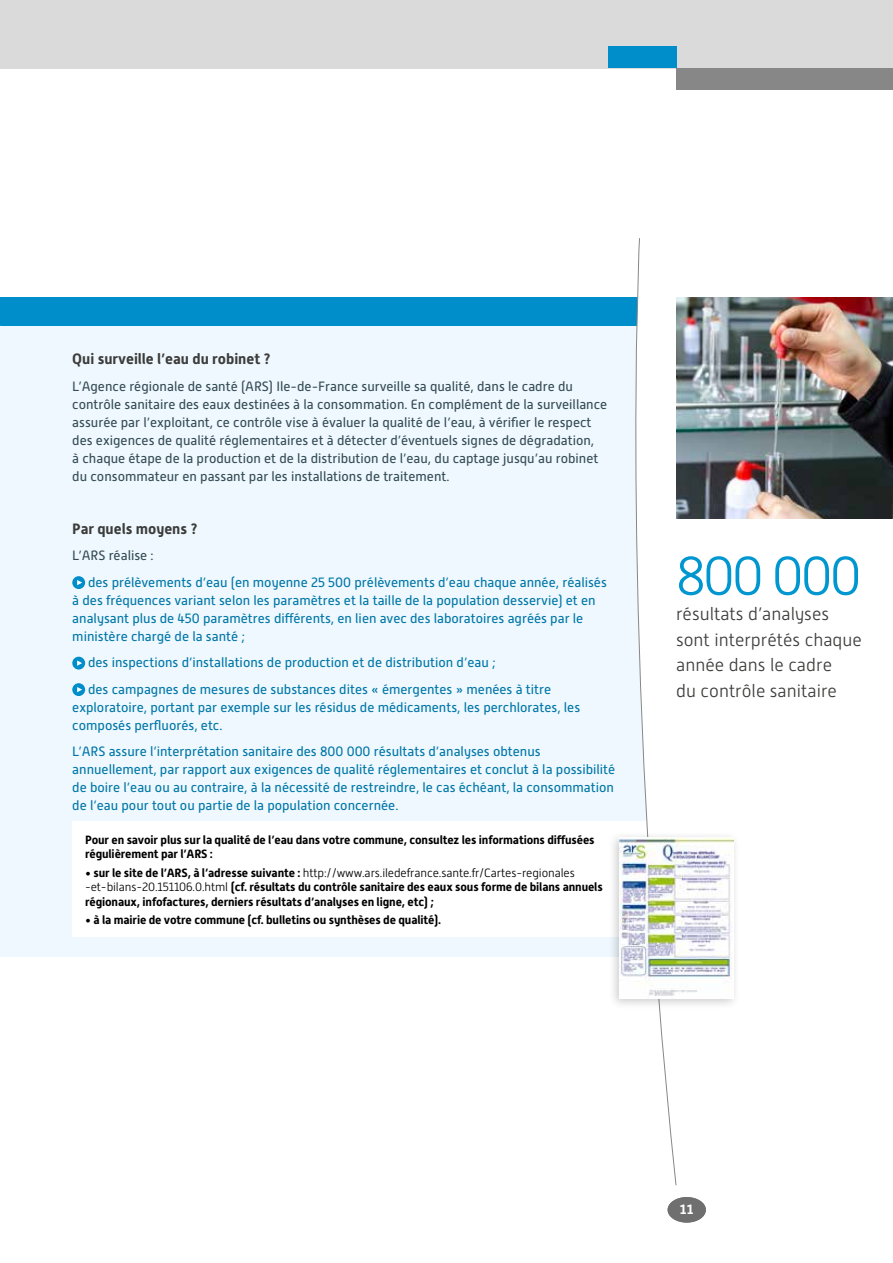
<style>
.page{position:relative;width:893px;height:1263px;background:#fff}
.page>*{position:absolute;margin:0;border:0;box-sizing:border-box;transform-origin:0 0}
.t1{font:300 54px "Alwyn New";letter-spacing:-.05em;color:#0097d0}
.t2{font:300 18px/25.5px "Alwyn New";color:#3c3c3b}
.t3{font:700 15px "Alwyn New";color:#3c3c3b}
.t4{font:13.5px/18px "Alwyn New";color:#0076a7}
.t5{font:13.5px/18px "Alwyn New";color:#354b54}
.t6{font:700 13.5px "Alwyn New";color:#fff}
.t7{font:700 12px/14.4px "Alwyn New";letter-spacing:-.01em;color:#000}
.s1{font-weight:300}
</style>
<div class="page">
<div style="left:0;top:326px;width:676px;height:630px;background:#eef8fe"></div>
<div style="left:0;top:298px;width:676px;height:28px;background:#008eca"></div>
<div style="left:72px;top:576px;width:13px;height:13px;background:#008eca;border-radius:50%"></div>
<svg style="left:77px;top:580px;width:5px;height:5px"></svg>
<div style="left:72px;top:657px;width:13px;height:12px;background:#008eca;border-radius:50%"></div>
<svg style="left:77px;top:660px;width:5px;height:6px"></svg>
<div style="left:72px;top:683px;width:13px;height:13px;background:#008eca;border-radius:50%"></div>
<svg style="left:77px;top:687px;width:5px;height:5px"></svg>
<div style="left:72px;top:821px;width:625px;height:116px;background:#fff"></div>
<div style="left:0;top:0;width:893px;height:68px;background:#dadada"></div>
<div style="left:608px;top:47px;width:68px;height:21px;background:#008eca"></div>
<div style="left:676px;top:68px;width:217px;height:21px;background:#878787"></div>
<div style="left:668px;top:1197px;width:38px;height:25px;background:#706f6f;border-radius:50%"></div>
<svg style="left:619px;top:238px;width:57px;height:948px"></svg>
<img style="left:676px;top:298px;width:217px;height:221px">
<div style="left:608px;top:830px;width:132px;height:180px;background:#000;opacity:.2"></div>
<img style="left:619px;top:837px;width:114px;height:162px">
<p class="t3" style="left:72px;top:350px;width:200px">Qui surveille l’eau du robinet ?</p>
<p class="t5" style="left:72px;top:377px;width:537px">L’Agence régionale de santé (ARS) Ile-de-France surveille sa qualité, dans le cadre du contrôle sanitaire des eaux destinées à la consommation. En complément de la surveillance assurée par l’exploitant, ce contrôle vise à évaluer la qualité de l’eau, à vérifier le respect des exigences de qualité réglementaires et à détecter d’éventuels signes de dégradation,<br>à chaque étape de la production et de la distribution de l’eau, du captage jusqu’au robinet du consommateur en passant par les installations de traitement.</p>
<p class="t3" style="left:72px;top:520px;width:127px">Par quels moyens ?</p>
<p class="t5" style="left:72px;top:547px;width:83px">L’ARS réalise :</p>
<p class="t4" style="left:72px;top:573px;width:536px;text-indent:16px">des prélèvements d’eau (en moyenne 25 500 prélèvements d’eau chaque année, réalisés à des fréquences variant selon les paramètres et la taille de la population desservie) et en analysant plus de 450 paramètres différents, en lien avec des laboratoires agréés par le ministère chargé de la santé ;</p>
<p class="t4" style="left:88px;top:649px;width:465px;line-height:26.5px">des inspections d’installations de production et de distribution d’eau ;<br>des campagnes de mesures de substances dites « émergentes » menées à titre</p>
<p class="t4" style="left:72px;top:698px;width:509px">exploratoire, portant par exemple sur les résidus de médicaments, les perchlorates, les composés perfluorés, etc.</p>
<p class="t4" style="left:72px;top:743px;width:544px">L’ARS assure l’interprétation sanitaire des 800 000 résultats d’analyses obtenus annuellement, par rapport aux exigences de qualité réglementaires et conclut à la possibilité de boire l’eau ou au contraire, à la nécessité de restreindre, le cas échéant, la consommation de l’eau pour tout ou partie de la population concernée.</p>
<p class="t7" style="left:85px;top:832px;width:511px">Pour en savoir plus sur la qualité de l’eau dans votre commune, consultez les informations diffusées régulièrement par l’ARS :</p>
<p class="t7" style="left:85px;top:865px;width:519px">• sur le site de l’ARS, à l’adresse suivante : <span class="s1">http://www.ars.iledefrance.sante.fr/Cartes-regionales -et-bilans-20.151106.0.html</span> (cf. résultats du contrôle sanitaire des eaux sous forme de bilans annuels régionaux, infofactures, derniers résultats d’analyses en ligne, etc) ;</p>
<p class="t7" style="left:85px;top:913px;width:358px">• à la mairie de votre commune (cf. bulletins ou synthèses de qualité).</p>
<h1 class="t1" style="left:676px;top:546px;width:187px">800 000</h1>
<h2 class="t2" style="left:676px;top:601px;width:187px">résultats d’analyses sont interprétés chaque année dans le cadre<br>du contrôle sanitaire</h2>
<p class="t6" style="left:680px;top:1201px;width:15px">11</p>
</div>
